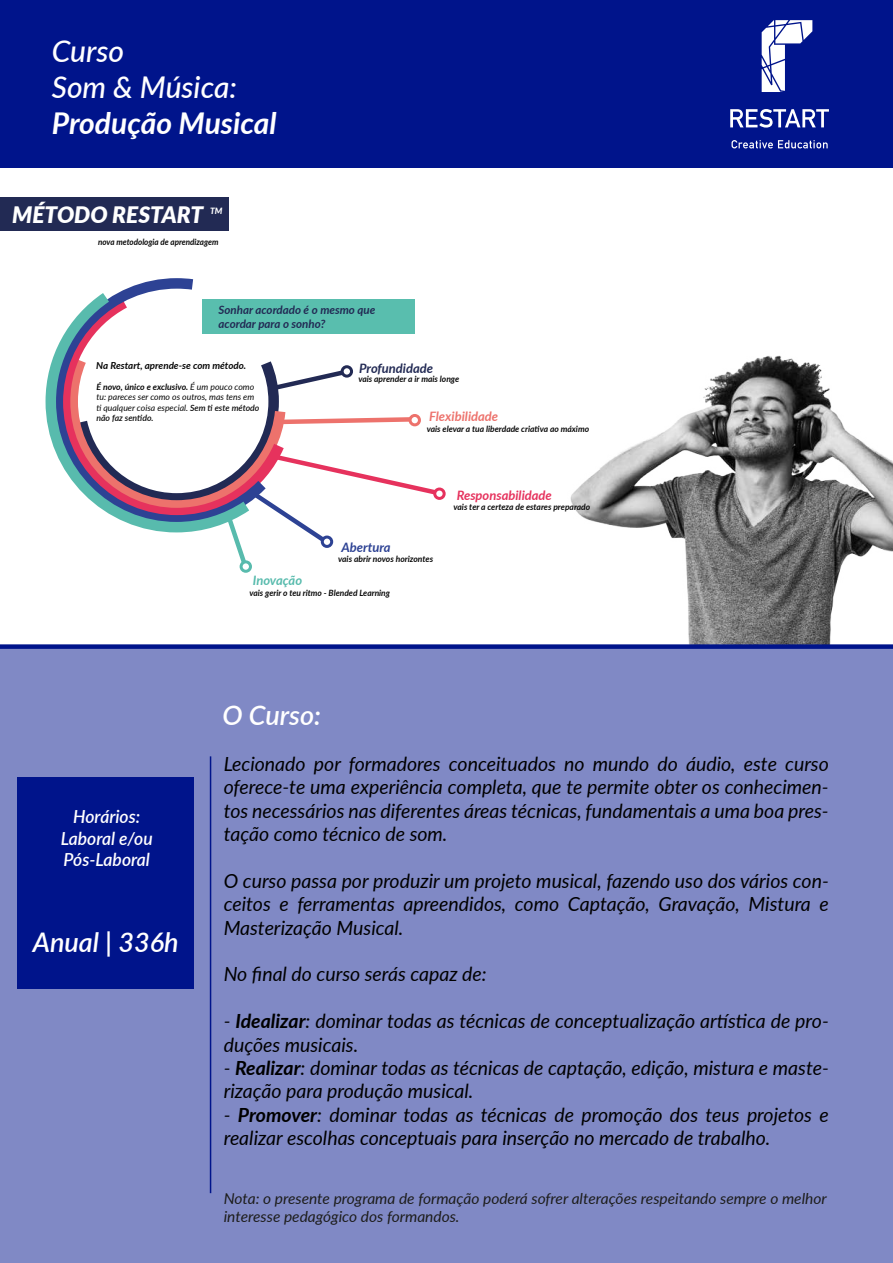
<style>
.page{position:relative;width:893px;height:1263px;background:#fff}
.page>*{position:absolute;margin:0;border:0;box-sizing:border-box;transform-origin:0 0}
.t1{font:italic 500 30px/36px "Lato";color:#fff}
.t2{font:italic 700 30px "Lato";color:#fff}
.t3{font:italic 600 27px "Lato";color:#fff}
.t4{font:italic 900 22.65px "Lato";color:#fff}
.t5{font:italic 19.5px/23.4px "Lato";color:#000}
.t6{font:italic 600 18px/21.6px "Lato";color:#fff;text-align:center}
.t7{font:italic 15px/18px "Lato";color:#1d1d1b;scale:1.04 1}
.t8{font:italic 700 12.9px "Lato";color:#e6325d}
.t9{font:italic 700 12.9px "Lato";color:#ed726c}
.t10{font:italic 700 12.9px "Lato";color:#222a54}
.t11{font:italic 700 12.9px "Lato";color:#2d4294}
.t12{font:italic 700 12.9px "Lato";letter-spacing:-.005em;color:#58bbad}
.t13{font:italic 700 11.55px/13.8px "Lato";color:#222a54}
.t14{font:italic 700 9.75px "Lato";color:#070707}
.t15{font:italic 700 8.7px "Lato";color:#070707}
.t16{font:italic 8.7px/10.4px "Lato";color:#070707}
.t17{font:italic 700 8.7px "Lato";color:#070707;scale:.93 1}
.t18{font:italic 800 8.7px "Lato";color:#fff}
.s1{font-weight:700}
.s2{font-weight:600}
</style>
<div class="page">
<div style="left:0;top:0;width:893px;height:168px;background:#00148b"></div>
<svg style="left:730px;top:109px;width:99px;height:19px"></svg>
<svg style="left:762px;top:20px;width:50px;height:72px"></svg>
<svg style="left:731px;top:140px;width:97px;height:8px"></svg>
<div style="left:0;top:168px;width:893px;height:1095px;background:#8089c5"></div>
<div style="left:0;top:168px;width:893px;height:479px;background:#fff"></div>
<div style="left:17px;top:777px;width:177px;height:212px;background:#00148b"></div>
<hr style="left:210px;top:756px;width:1px;height:437px;background:#00148b">
<img style="left:570px;top:355px;width:323px;height:289px">
<svg style="left:45px;top:283px;width:216px;height:182px"></svg>
<div style="left:433px;top:487px;width:13px;height:13px;border:3px solid #e6325d;border-radius:50%"></div>
<div style="left:240px;top:560px;width:12px;height:13px;border:3px solid #58bbad;border-radius:50%"></div>
<svg style="left:62px;top:347px;width:378px;height:221px"></svg>
<div style="left:0;top:197px;width:229px;height:34px;background:#222a54"></div>
<div style="left:202px;top:300px;width:213px;height:34px;background:#59beae"></div>
<div style="left:0;top:644px;width:893px;height:5px;background:#00148b"></div>
<h1 class="t1" style="left:52px;top:31px;width:187px">Curso<br>Som &amp; Música:</h1>
<h1 class="t2" style="left:52px;top:101px;width:226px">Produção Musical</h1>
<p class="t4" style="left:12px;top:198px;width:193px">MÉTODO RESTART</p>
<p class="t18" style="left:210px;top:204px;width:14px">TM</p>
<p class="t17" style="left:98px;top:235px;width:131px">nova metodologia de aprendizagem</p>
<p class="t13" style="left:219px;top:303px;width:158px">Sonhar acordado é o mesmo que acordar para o sonho?</p>
<p class="t14" style="left:96px;top:359px;width:151px">Na Restart, aprende-se com método.</p>
<p class="t16" style="left:96px;top:381px;width:165px"><span class="s1">É novo, único e exclusivo.</span> É um pouco como tu: pareces ser como os outros, mas tens em ti qualquer coisa especial. <span class="s2">Sem ti este método não faz sentido.</span></p>
<p class="t10" style="left:359px;top:359px;width:76px">Profundidade</p>
<p class="t9" style="left:429px;top:407px;width:71px">Flexibilidade</p>
<p class="t15" style="left:358px;top:372px;width:102px">vais aprender a ir mais longe</p>
<p class="t15" style="left:427px;top:422px;width:164px">vais elevar a tua liberdade criativa ao máximo</p>
<p class="t11" style="left:341px;top:538px;width:51px">Abertura</p>
<p class="t15" style="left:338px;top:552px;width:97px">vais abrir novos horizontes</p>
<p class="t8" style="left:457px;top:486px;width:97px">Responsabilidade</p>
<p class="t15" style="left:453px;top:501px;width:138px">vais ter a certeza de estares preparado</p>
<p class="t12" style="left:253px;top:571px;width:51px">Inovação</p>
<p class="t15" style="left:250px;top:586px;width:142px">vais gerir o teu ritmo - Blended Learning</p>
<p class="t6" style="left:61px;top:805px;width:94px">Horários:<br>Laboral e/ou<br>Pós-Laboral</p>
<h2 class="t3" style="left:33px;top:922px;width:147px">Anual | 336h</h2>
<h2 class="t3" style="left:223px;top:696px;width:100px">O Curso:</h2>
<p class="t5" style="left:224px;top:751px;width:607px;text-align:justify">Lecionado por formadores conceituados no mundo do áudio, este curso oferece-te uma experiência completa, que te permite obter os conhecimen&shy;tos necessários nas diferentes áreas técnicas, fundamentais a uma boa pres&shy;tação como técnico de som.</p>
<p class="t5" style="left:224px;top:868px;width:607px;text-align:justify">O curso passa por produzir um projeto musical, fazendo uso dos vários con&shy;ceitos e ferramentas apreendidos, como Captação, Gravação, Mistura e Masterização Musical.</p>
<p class="t5" style="left:224px;top:962px;width:264px">No final do curso serás capaz de:</p>
<p class="t5" style="left:224px;top:1008px;width:607px">- <span class="s1">Idealizar</span>: dominar todas as técnicas de conceptualização artística de pro&shy;duções musicais.</p>
<p class="t5" style="left:224px;top:1055px;width:607px">- <span class="s1">Realizar</span>: dominar todas as técnicas de captação, edição, mistura e maste&shy;rização para produção musical.</p>
<p class="t5" style="left:224px;top:1102px;width:607px">- <span class="s1">Promover</span>: dominar todas as técnicas de promoção dos teus projetos e realizar escolhas conceptuais para inserção no mercado de trabalho.</p>
<p class="t7" style="left:224px;top:1189px;width:581px">Nota: o presente programa de formação poderá sofrer alterações respeitando sempre o melhor interesse pedagógico dos formandos.</p>
</div>
